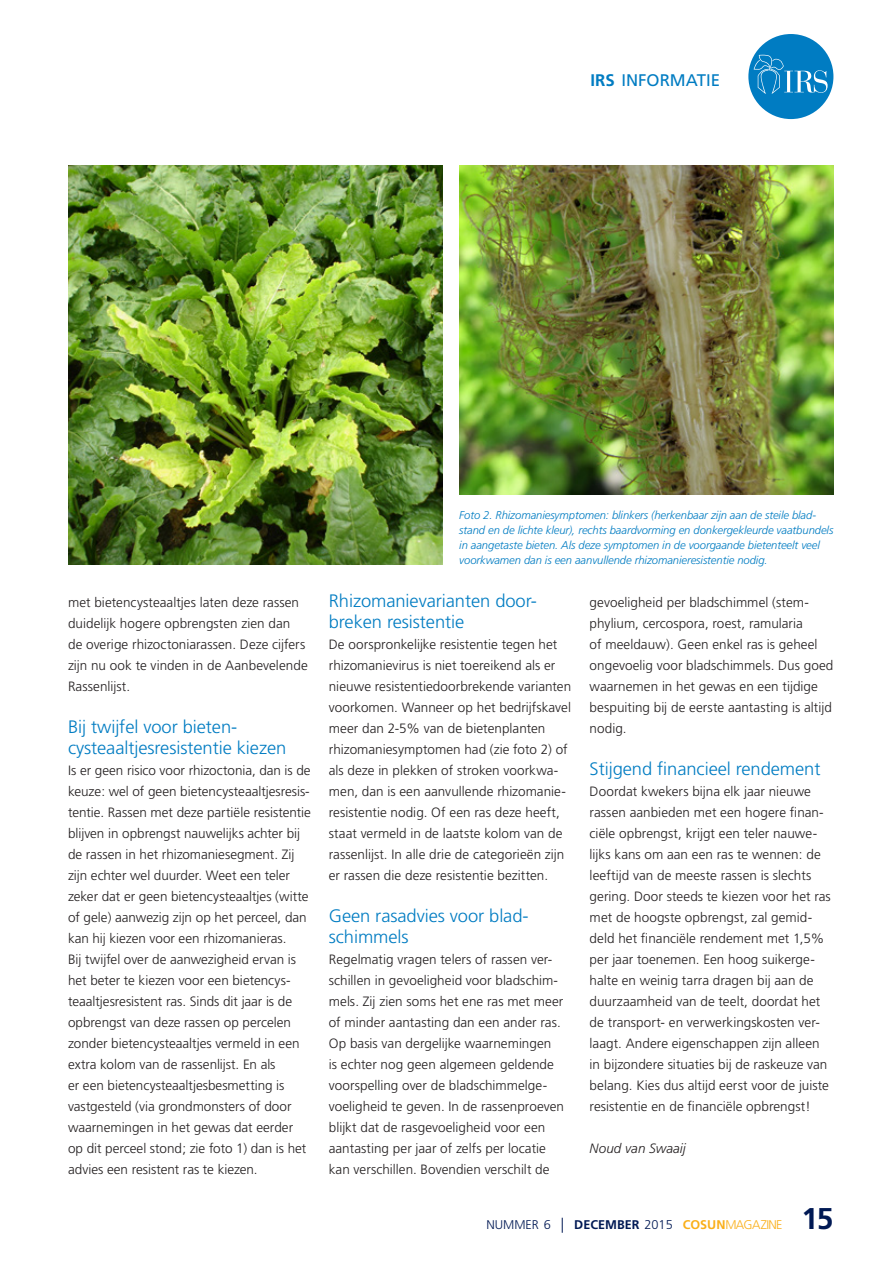
<style>
.page{position:relative;width:893px;height:1263px;background:#fff}
.page>*{position:absolute;margin:0;border:0;box-sizing:border-box;transform-origin:0 0}
.t1{font:700 30px "Frutiger LT Std";color:#001954}
.Tussenkop___Quote{font:300 18px/21px "Frutiger LT Std";letter-spacing:-.005em;color:#007cc2}
.t2{font:16.8px "Frutiger LT Std";color:#007cc2}
.Platte__body__tekst{font:300 13.5px/21px "Frutiger";color:#231f20}
.Platte__body__tekst-2{font:italic 300 13.5px "Frutiger";color:#231f20}
.t3{font:700 12.6px "Frutiger LT Std";color:#001954}
.IRS_Onderschrift{font:italic 300 11.25px/15px "Frutiger LT Std";letter-spacing:-.005em;color:#007cc2}
.s1{font-weight:700}
.s2{font-weight:300}
.s3{font-weight:300;font-size:12.75px}
.s4{font-weight:300;font-size:15px}
.s5{color:#faaf18}
.s6{font-weight:300;color:#faaf18}
</style>
<div class="page">
<img style="left:68px;top:166px;width:374px;height:399px">
<img style="left:459px;top:166px;width:374px;height:328px">
<div style="left:748px;top:34px;width:85px;height:85px;background:#007cc2;border-radius:50%"></div>
<svg style="left:754px;top:55px;width:74px;height:39px"></svg>
<p class="t2" style="left:590px;top:70px;width:131px"><span class="s1">IRS</span> INFORMATIE</p>
<p class="Platte__body__tekst" style="left:68px;top:591px;width:241px">met bietencysteaaltjes laten deze rassen duidelijk hogere opbrengsten zien dan de overige rhizoctoniarassen. Deze cijfers zijn nu ook te vinden in de Aanbevelende Rassenlijst.</p>
<p class="Tussenkop___Quote" style="left:68px;top:716px;width:220px">Bij twijfel voor bieten&shy;cysteaaltjesresistentie kiezen</p>
<p class="Platte__body__tekst" style="left:68px;top:759px;width:245px">Is er geen risico voor rhizoctonia, dan is de keuze: wel of geen bietencysteaaltjesresis&shy;tentie. Rassen met deze partiële resistentie blijven in opbrengst nauwelijks achter bij de rassen in het rhizomaniesegment. Zij zijn echter wel duurder. Weet een teler zeker dat er geen bietencysteaaltjes (witte of gele) aanwezig zijn op het perceel, dan kan hij kiezen voor een rhizomanieras.<br>Bij twijfel over de aanwezigheid ervan is het beter te kiezen voor een bietencys&shy;teaaltjesresistent ras. Sinds dit jaar is de opbrengst van deze rassen op percelen zonder bietencysteaaltjes vermeld in een extra kolom van de rassenlijst. En als<br>er een bietencysteaaltjesbesmetting is vastgesteld (via grondmonsters of door waarnemingen in het gewas dat eerder op dit perceel stond; zie foto 1) dan is het advies een resistent ras te kiezen.</p>
<p class="IRS_Onderschrift" style="left:459px;top:507px;width:376px">Foto 2. Rhizomaniesymptomen: blinkers (herkenbaar zijn aan de steile blad&shy;stand en de lichte kleur), rechts baardvorming en donkergekleurde vaatbundels in aangetaste bieten. Als deze symptomen in de voorgaande bietenteelt veel voorkwamen dan is een aanvullende rhizomanieresistentie nodig.</p>
<p class="Tussenkop___Quote" style="left:329px;top:590px;width:208px">Rhizomanievarianten door&shy;breken resistentie</p>
<p class="Platte__body__tekst" style="left:329px;top:633px;width:244px">De oorspronkelijke resistentie tegen het rhizomanievirus is niet toereikend als er nieuwe resistentiedoorbrekende varianten voorkomen. Wanneer op het bedrijfskavel meer dan 2-5% van de bietenplanten rhizomaniesymptomen had (zie foto 2) of als deze in plekken of stroken voorkwa&shy;men, dan is een aanvullende rhizomanie&shy;resistentie nodig. Of een ras deze heeft, staat vermeld in de laatste kolom van de rassenlijst. In alle drie de categorieën zijn er rassen die deze resistentie bezitten.</p>
<p class="Tussenkop___Quote" style="left:329px;top:905px;width:201px">Geen rasadvies voor blad&shy;schimmels</p>
<p class="Platte__body__tekst" style="left:329px;top:948px;width:237px">Regelmatig vragen telers of rassen ver&shy;schillen in gevoeligheid voor bladschim&shy;mels. Zij zien soms het ene ras met meer of minder aantasting dan een ander ras.<br>Op basis van dergelijke waarnemingen<br>is echter nog geen algemeen geldende voorspelling over de bladschimmelge&shy;voeligheid te geven. In de rassenproeven blijkt dat de rasgevoeligheid voor een aantasting per jaar of zelfs per locatie kan verschillen. Bovendien verschilt de</p>
<p class="Platte__body__tekst" style="left:590px;top:591px;width:245px">gevoeligheid per bladschimmel (stem&shy;phylium, cercospora, roest, ramularia<br>of meeldauw). Geen enkel ras is geheel ongevoelig voor bladschimmels. Dus goed waarnemen in het gewas en een tijdige bespuiting bij de eerste aantasting is altijd nodig.</p>
<p class="Tussenkop___Quote" style="left:590px;top:758px;width:232px">Stijgend financieel rendement</p>
<p class="Platte__body__tekst" style="left:590px;top:780px;width:243px">Doordat kwekers bijna elk jaar nieuwe rassen aanbieden met een hogere finan&shy;ciële opbrengst, krijgt een teler nauwe&shy;lijks kans om aan een ras te wennen: de leeftijd van de meeste rassen is slechts gering. Door steeds te kiezen voor het ras met de hoogste opbrengst, zal gemid&shy;deld het financiële rendement met 1,5% per jaar toenemen. Een hoog suikerge&shy;halte en weinig tarra dragen bij aan de duurzaamheid van de teelt, doordat het de transport- en verwerkingskosten ver&shy;laagt. Andere eigenschappen zijn alleen in bijzondere situaties bij de raskeuze van belang. Kies dus altijd eerst voor de juiste resistentie en de financiële opbrengst!</p>
<p class="Platte__body__tekst-2" style="left:590px;top:1140px;width:98px">Noud van Swaaij</p>
<p class="t3" style="left:486px;top:1217px;width:298px"><span class="s2">NUMMER</span> <span class="s3">6</span> <span class="s4">|</span> DECEMBER <span class="s3">2015</span> <span class="s5">COSUN</span><span class="s6">MAGAZINE</span></p>
<h1 class="t1" style="left:801px;top:1201px;width:34px">15</h1>
</div>
